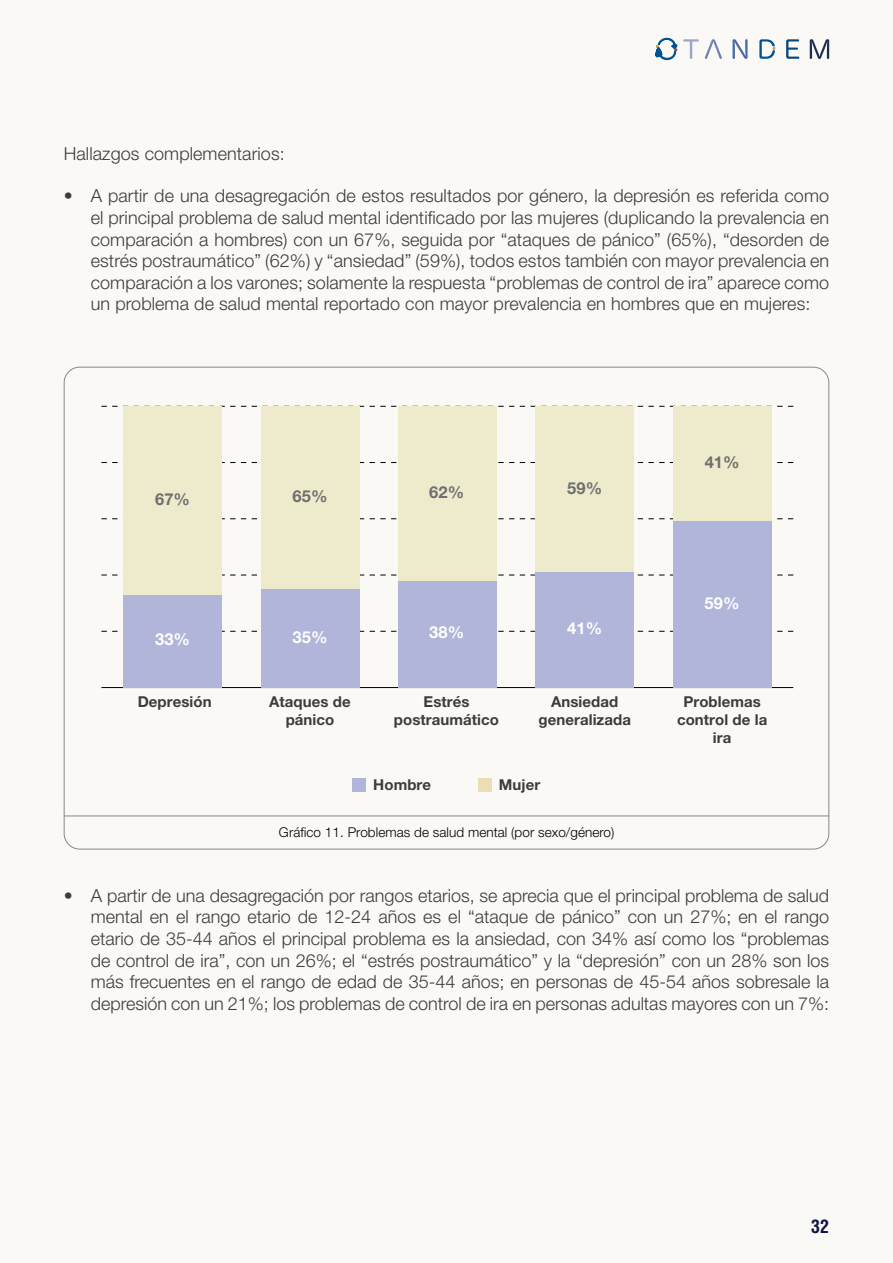
<style>
.page{position:relative;width:893px;height:1263px;background:#fbf9f5}
.page>*{position:absolute;margin:0;border:0;box-sizing:border-box;transform-origin:0 0}
.t1{font:300 18px/21.6px "Helvetica Neue LT Pro";letter-spacing:.005em;color:#3c3c3b;text-align:justify}
.t2{font:700 condensed 18px "Helvetica LT Std";color:#111447}
.t3{font:700 16.5px "Helvetica Neue LT Pro";letter-spacing:.005em;color:#fff}
.t4{font:700 16.5px "Helvetica Neue LT Pro";letter-spacing:.005em;color:#706f6f}
.t5{font:700 15px/18px "Helvetica Neue LT Pro";letter-spacing:.005em;color:#3c3c3b;text-align:center}
.t6{font:300 13.5px "Helvetica Neue LT Pro";letter-spacing:.005em;color:#000}
</style>
<div class="page">
<svg style="left:705px;top:39px;width:17px;height:20px"></svg>
<svg style="left:732px;top:39px;width:16px;height:20px"></svg>
<svg style="left:786px;top:39px;width:13px;height:20px"></svg>
<svg style="left:810px;top:39px;width:19px;height:20px"></svg>
<svg style="left:655px;top:37px;width:44px;height:24px"></svg>
<svg style="left:759px;top:39px;width:17px;height:20px"></svg>
<hr style="left:101px;top:687px;width:692px;height:1px;background:#000">
<svg style="left:101px;top:631px;width:692px;height:1px"></svg>
<svg style="left:101px;top:575px;width:692px;height:1px"></svg>
<svg style="left:101px;top:518px;width:692px;height:1px"></svg>
<svg style="left:101px;top:462px;width:692px;height:1px"></svg>
<svg style="left:101px;top:406px;width:692px;height:1px"></svg>
<div style="left:123px;top:406px;width:99px;height:189px;background:#edebcc"></div>
<div style="left:261px;top:406px;width:98px;height:183px;background:#edebcc"></div>
<div style="left:398px;top:406px;width:99px;height:175px;background:#edebcc"></div>
<div style="left:535px;top:406px;width:99px;height:166px;background:#edebcc"></div>
<div style="left:673px;top:406px;width:99px;height:116px;background:#edebcc"></div>
<div style="left:123px;top:595px;width:99px;height:93px;background:#b0b5d9"></div>
<div style="left:261px;top:589px;width:98px;height:99px;background:#b0b5d9"></div>
<div style="left:398px;top:581px;width:99px;height:107px;background:#b0b5d9"></div>
<div style="left:535px;top:572px;width:99px;height:116px;background:#b0b5d9"></div>
<div style="left:673px;top:522px;width:99px;height:166px;background:#b0b5d9"></div>
<hr style="left:64px;top:815px;width:765px;height:1px;background:#878787">
<div style="left:353px;top:778px;width:13px;height:14px;background:#b0b5d9"></div>
<div style="left:478px;top:778px;width:14px;height:14px;background:#edddb4"></div>
<p class="t1" style="left:64px;top:142px;width:222px">Hallazgos complementarios:</p>
<p class="t1" style="left:91px;top:185px;width:740px;text-indent:-27px">• A partir de una desagregación de estos resultados por género, la depresión es referida como el principal problema de salud mental identificado por las mujeres (duplicando la prevalencia en comparación a hombres) con un 67%, seguida por “ataques de pánico” (65%), “desorden de estrés postraumático” (62%) y “ansiedad” (59%), todos estos también con mayor prevalencia en comparación a los varones; solamente la respuesta “problemas de control de ira” aparece como un problema de salud mental reportado con mayor prevalencia en hombres que en mujeres:</p>
<p class="t4" style="left:155px;top:489px;width:37px">67%</p>
<p class="t4" style="left:293px;top:486px;width:37px">65%</p>
<p class="t4" style="left:429px;top:482px;width:37px">62%</p>
<p class="t3" style="left:155px;top:629px;width:37px">33%</p>
<p class="t3" style="left:292px;top:626px;width:37px">35%</p>
<p class="t3" style="left:429px;top:622px;width:37px">38%</p>
<p class="t4" style="left:567px;top:477px;width:37px">59%</p>
<p class="t3" style="left:567px;top:618px;width:37px">41%</p>
<p class="t4" style="left:705px;top:452px;width:37px">41%</p>
<p class="t3" style="left:705px;top:593px;width:37px">59%</p>
<p class="t5" style="left:138px;top:692px;width:75px">Depresión</p>
<p class="t5" style="left:269px;top:692px;width:83px">Ataques de pánico</p>
<p class="t5" style="left:394px;top:692px;width:107px">Estrés postraumático</p>
<p class="t5" style="left:539px;top:692px;width:94px">Ansiedad generalizada</p>
<p class="t5" style="left:677px;top:692px;width:92px">Problemas control de la ira</p>
<p class="t5" style="left:373px;top:776px;width:59px">Hombre</p>
<p class="t5" style="left:499px;top:776px;width:43px">Mujer</p>
<p class="t6" style="left:279px;top:824px;width:337px">Gráfico 11. Problemas de salud mental (por sexo/género)</p>
<p class="t1" style="left:91px;top:884px;width:740px;text-indent:-27px">• A partir de una desagregación por rangos etarios, se aprecia que el principal problema de salud mental en el rango etario de 12-24 años es el “ataque de pánico” con un 27%; en el rango etario de 35-44 años el principal problema es la ansiedad, con 34% así como los “problemas de control de ira”, con un 26%; el “estrés postraumático” y la “depresión” con un 28% son los más frecuentes en el rango de edad de 35-44 años; en personas de 45-54 años sobresale la depresión con un 21%; los problemas de control de ira en personas adultas mayores con un 7%:</p>
<p class="t2" style="left:811px;top:1215px;width:19px">32</p>
</div>
